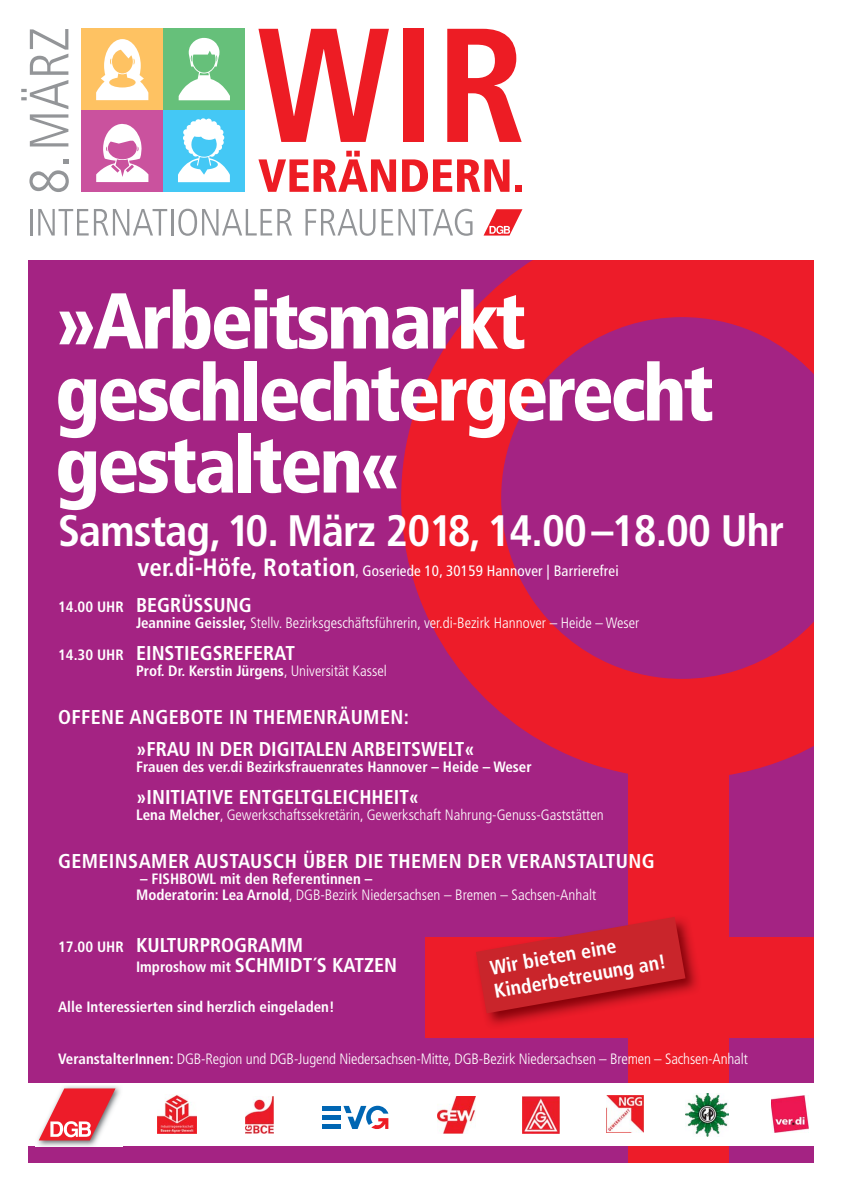
<style>
.page{position:relative;width:842px;height:1191px;background:#fff}
.page>*{position:absolute;margin:0;border:0;box-sizing:border-box;transform-origin:0 0}
.t1{font:900 condensed 79px/72px "Frutiger";letter-spacing:-.04em;color:#fff}
.t2{font:700 condensed 44px "Frutiger";letter-spacing:-.02em;color:#fff}
.t3{font:700 condensed 20px/32px "Frutiger";color:#fff}
.t4{font:700 condensed 20px "Frutiger";letter-spacing:.02em;color:#fff}
.t5{font:300 condensed 15px "Frutiger";color:#fff}
.t6{font:700 condensed 15px/16px "Frutiger";color:#fff}
.t7{font:condensed 15px "Frutiger";letter-spacing:.01em;color:#fff}
.s1{font-weight:700;font-size:25px}
.s2{font-size:15px}
.s3{font-weight:700}
.s4{font-weight:300}
</style>
<div class="page">
<div style="left:28px;top:260px;width:786px;height:903px;background:#a42383"></div>
<svg style="left:401px;top:260px;width:413px;height:519px"></svg>
<div style="left:629px;top:716px;width:100px;height:447px;background:#ed1c29"></div>
<div style="left:425px;top:937px;width:389px;height:100px;background:#ed1c29"></div>
<div style="left:7px;top:1083px;width:821px;height:63px;background:#fff"></div>
<div style="left:163px;top:28px;width:82px;height:82px;background:#66c07a"></div>
<div style="left:82px;top:28px;width:81px;height:82px;background:#fec262"></div>
<div style="left:163px;top:110px;width:82px;height:82px;background:#44c8f5"></div>
<div style="left:82px;top:110px;width:81px;height:82px;background:#ca529e"></div>
<svg style="left:258px;top:151px;width:138px;height:41px"></svg>
<svg style="left:402px;top:159px;width:107px;height:33px"></svg>
<div style="left:515px;top:185px;width:7px;height:7px;background:#ed1c24"></div>
<svg style="left:258px;top:29px;width:131px;height:113px"></svg>
<div style="left:403px;top:29px;width:21px;height:113px;background:#ed1c24"></div>
<svg style="left:447px;top:29px;width:75px;height:113px"></svg>
<svg style="left:96px;top:39px;width:52px;height:61px"></svg>
<svg style="left:178px;top:118px;width:52px;height:64px"></svg>
<svg style="left:96px;top:124px;width:52px;height:58px"></svg>
<svg style="left:29px;top:170px;width:40px;height:22px"></svg>
<svg style="left:63px;top:159px;width:5px;height:4px"></svg>
<svg style="left:21px;top:29px;width:47px;height:117px"></svg>
<hr style="left:30px;top:209px;width:2px;height:26px;background:#939598">
<svg style="left:38px;top:209px;width:129px;height:26px"></svg>
<hr style="left:171px;top:209px;width:2px;height:26px;background:#939598">
<svg style="left:178px;top:209px;width:114px;height:27px"></svg>
<svg style="left:305px;top:209px;width:70px;height:27px"></svg>
<svg style="left:382px;top:209px;width:90px;height:27px"></svg>
<svg style="left:484px;top:209px;width:38px;height:26px"></svg>
<svg style="left:179px;top:38px;width:51px;height:62px"></svg>
<img style="left:36px;top:1086px;width:86px;height:61px">
<svg style="left:39px;top:1088px;width:77px;height:52px"></svg>
<img style="left:685px;top:1093px;width:44px;height:43px">
<img style="left:438px;top:1097px;width:38px;height:36px">
<img style="left:157px;top:1095px;width:39px;height:38px">
<img style="left:245px;top:1097px;width:28px;height:36px">
<img style="left:523px;top:1097px;width:36px;height:36px">
<img style="left:606px;top:1095px;width:37px;height:37px">
<img style="left:771px;top:1095px;width:37px;height:37px">
<svg style="left:343px;top:1105px;width:45px;height:24px"></svg>
<div style="left:322px;top:1105px;width:19px;height:5px;background:#0066b3"></div>
<hr style="left:322px;top:1115px;width:19px;height:4px;background:#0066b3">
<div style="left:322px;top:1124px;width:19px;height:5px;background:#0066b3"></div>
<img style="left:486px;top:915px;width:212px;height:111px">
<svg style="left:476px;top:917px;width:209px;height:96px"></svg>
<h1 class="t1" style="left:55px;top:291px;width:661px">»Arbeitsmarkt geschlechtergerecht gestalten«</h1>
<h2 class="t2" style="left:58px;top:513px;width:728px">Samstag, 10. März 2018, 14.00–18.00 Uhr</h2>
<p class="t7" style="left:137px;top:565px;width:483px"><span class="s1">ver.di-Höfe, Rotation</span>, Goseriede 10, 30159 Hannover | Barrierefrei</p>
<h3 class="t3" style="left:58px;top:590px;width:195px"><span class="s2">14.00 UHR</span> BEGRÜSSUNG</h3>
<p class="t5" style="left:136px;top:616px;width:505px"><span class="s3">Jeannine Geissler,</span> Stellv. Bezirksgeschäftsführerin, ver.di-Bezirk Hannover – Heide – Weser</p>
<h3 class="t3" style="left:58px;top:638px;width:238px"><span class="s2">14.30 UHR</span> EINSTIEGSREFERAT</h3>
<p class="t6" style="left:136px;top:664px;width:252px">Prof. Dr. Kerstin Jürgens<span class="s4">, Universität Kassel</span></p>
<h3 class="t3" style="left:136px;top:702px;width:340px;text-indent:-78px">OFFENE ANGEBOTE IN THEMENRÄUMEN:<br>»FRAU IN DER DIGITALEN ARBEITSWELT«</h3>
<p class="t6" style="left:136px;top:760px;width:397px">Frauen des ver.di Bezirksfrauenrates Hannover – Heide – Weser</p>
<h3 class="t3" style="left:136px;top:782px;width:285px">»INITIATIVE ENTGELTGLEICHHEIT«</h3>
<p class="t5" style="left:136px;top:808px;width:469px"><span class="s3">Lena Melcher</span>, Gewerkschaftssekretärin, Gewerkschaft Nahrung-Genuss-Gaststätten</p>
<h3 class="t4" style="left:58px;top:853px;width:598px">GEMEINSAMER AUSTAUSCH ÜBER DIE THEMEN DER VERANSTALTUNG</h3>
<p class="t6" style="left:136px;top:872px;width:462px">– FISHBOWL mit den Referentinnen –<br>Moderatorin: Lea Arnold<span class="s4">, DGB-Bezirk Niedersachsen – Bremen – Sachsen-Anhalt</span></p>
<h3 class="t3" style="left:136px;top:936px;width:263px;line-height:20px;text-indent:-78px"><span class="s2">17.00 UHR</span> KULTURPROGRAMM<br><span class="s2">Improshow mit</span> SCHMIDT´S KATZEN</h3>
<p class="t6" style="left:58px;top:1000px;width:278px">Alle Interessierten sind herzlich eingeladen!</p>
<p class="t5" style="left:58px;top:1052px;width:691px"><span class="s3">VeranstalterInnen:</span> DGB-Region und DGB-Jugend Niedersachsen-Mitte, DGB-Bezirk Niedersachsen – Bremen – Sachsen-Anhalt</p>
<h3 class="t3" style="left:488px;top:957px;width:176px;line-height:24px;rotate:-10deg">Wir bieten eine<br>Kinderbetreuung an!</h3>
</div>
